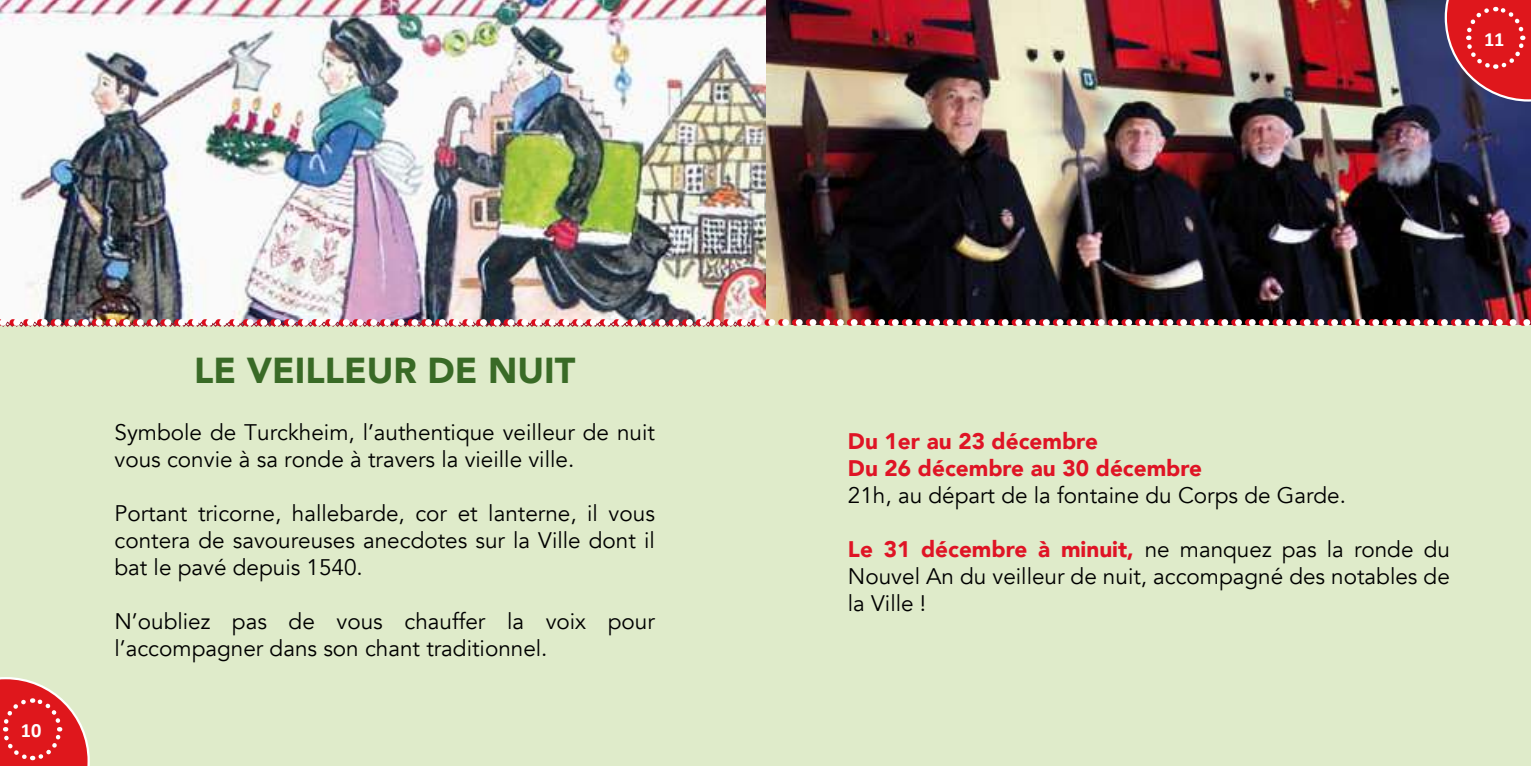
<style>
.page{position:relative;width:1531px;height:766px;background:#fff}
.page>*{position:absolute;margin:0;border:0;box-sizing:border-box;transform-origin:0 0}
.t1{font:900 36px "Avenir";color:#396a26}
.t2{font:22.5px/27px "Avenir";color:#000;text-align:justify}
.t3{font:900 22.5px/27px "Avenir";color:#df1425}
.t4{font:700 20.25px "Calibri";color:#fff}
.s1{font-weight:900;color:#df1425}
</style>
<div class="page">
<div style="left:0;top:0;width:1531px;height:765px;background:#dfebca"></div>
<img style="left:765px;top:0;width:766px;height:319px">
<img style="left:0;top:0;width:765px;height:319px">
<svg style="left:1444px;top:0;width:87px;height:102px;background:#c12e39"></svg>
<svg style="left:0;top:677px;width:90px;height:88px"></svg>
<img style="left:0;top:319px;width:1531px;height:8px">
<p class="t4" style="left:21px;top:715px;width:22px">10</p>
<h1 class="t1" style="left:194px;top:339px;width:383px">LE VEILLEUR DE NUIT</h1>
<p class="t2" style="left:115px;top:419px;width:542px">Symbole de Turckheim, l’authentique veilleur de nuit vous convie à sa ronde à travers la vieille ville.</p>
<p class="t2" style="left:114px;top:500px;width:542px">Portant tricorne, hallebarde, cor et lanterne, il vous contera de savoureuses anecdotes sur la Ville dont il bat le pavé depuis 1540.</p>
<p class="t2" style="left:114px;top:608px;width:542px">N’oubliez pas de vous chauffer la voix pour l’accompagner dans son chant traditionnel.</p>
<p class="t4" style="left:1484px;top:25px;width:22px">11</p>
<p class="t3" style="left:848px;top:426px;width:356px">Du 1er au 23 décembre<br>Du 26 décembre au 30 décembre</p>
<p class="t2" style="left:848px;top:481px;width:499px">21h, au départ de la fontaine du Corps de Garde.</p>
<p class="t2" style="left:848px;top:535px;width:603px"><span class="s1">Le 31 décembre à minuit,</span> ne manquez pas la ronde du Nouvel An du veilleur de nuit, accompagné des notables de la Ville !</p>
</div>
